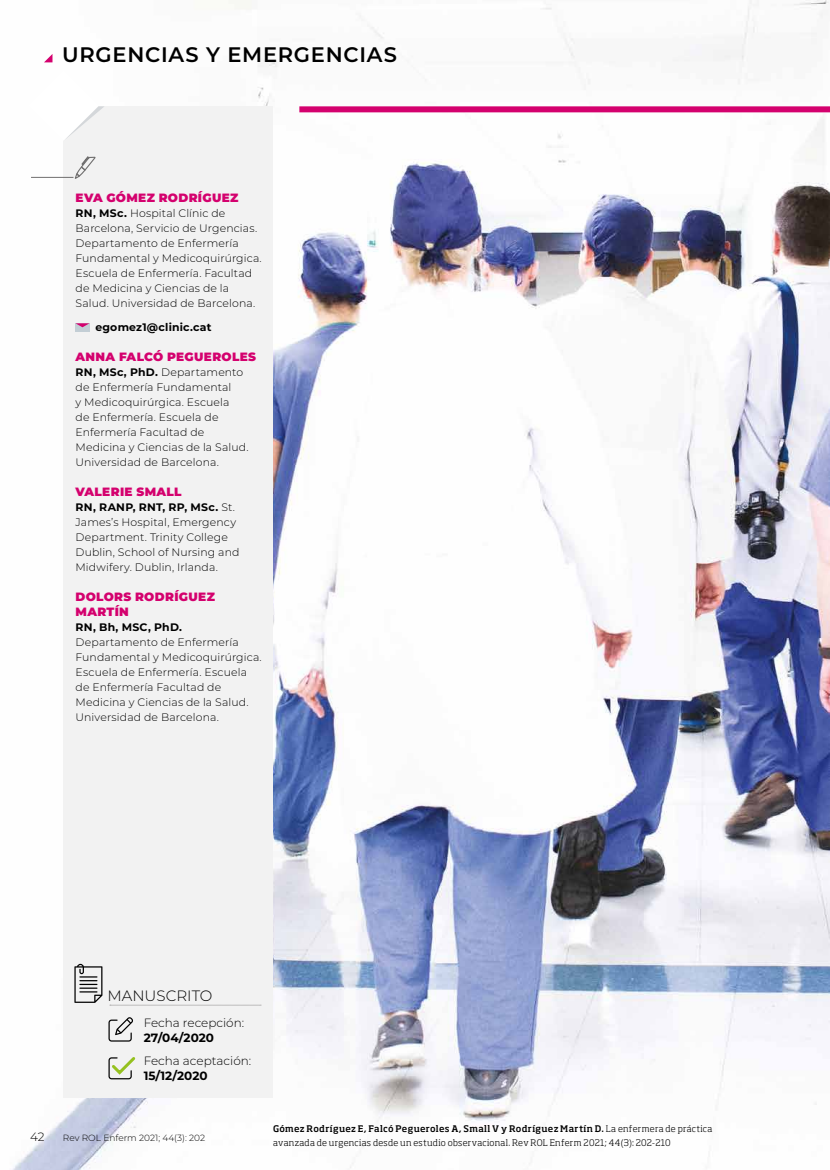
<style>
.page{position:relative;width:830px;height:1170px;background:#fff}
.page>*{position:absolute;margin:0;border:0;box-sizing:border-box;transform-origin:0 0}
.t1{font:600 21px "Montserrat";letter-spacing:.035em;color:#000}
.t2{font:300 15px "Montserrat";color:#000}
.t3{font:900 12px/15px "Montserrat";letter-spacing:.03em;color:#d4016e}
.t4{font:300 12px "Montserrat";color:#000}
.t5{font:700 12px "Montserrat";color:#000}
.t6{font:300 10.8px/15px "Montserrat";letter-spacing:.01em;color:#000}
.t7{font:700 10.8px "Montserrat";letter-spacing:.02em;color:#000}
.t8{font:300 9px/13.5px "Soho Std";letter-spacing:.03em;color:#000}
.t9{font:300 9px "Montserrat";color:#000}
.s1{font-weight:700}
.s2{font-weight:500}
</style>
<div class="page">
<img style="left:13px;top:0;width:816px;height:1169px">
<svg style="left:44px;top:54px;width:8px;height:8px"></svg>
<div style="left:299px;top:106px;width:530px;height:6px;background:#d4016e"></div>
<div style="left:64px;top:106px;width:209px;height:991px;background:#f2f2f2"></div>
<div style="left:75px;top:323px;width:14px;height:9px;background:#c3ced5"></div>
<svg style="left:75px;top:323px;width:14px;height:4px"></svg>
<hr style="left:31px;top:177px;width:42px;height:1px;background:#706f6f">
<svg style="left:74px;top:156px;width:22px;height:23px"></svg>
<svg style="left:108px;top:1017px;width:25px;height:24px"></svg>
<svg style="left:28px;top:70px;width:76px;height:71px"></svg>
<svg style="left:108px;top:1057px;width:28px;height:22px"></svg>
<svg style="left:110px;top:1004px;width:151px;height:1px"></svg>
<svg style="left:74px;top:963px;width:28px;height:39px"></svg>
<h1 class="t1" style="left:62px;top:40px;width:336px">URGENCIAS Y EMERGENCIAS</h1>
<p class="t3" style="left:75px;top:190px;width:164px">EVA GÓMEZ RODRÍGUEZ</p>
<p class="t6" style="left:75px;top:205px;width:188px"><span class="s1">RN, MSc.</span> Hospital Clínic de<br>Barcelona, Servicio de Urgencias.<br>Departamento de Enfermería<br>Fundamental y Medicoquirúrgica.<br>Escuela de Enfermería. Facultad de Medicina y Ciencias de la<br>Salud. Universidad de Barcelona.</p>
<p class="t7" style="left:95px;top:319px;width:118px">egomez1@clinic.cat</p>
<p class="t3" style="left:75px;top:348px;width:182px">ANNA FALCÓ PEGUEROLES</p>
<p class="t6" style="left:75px;top:364px;width:174px"><span class="s1">RN, MSc, PhD.</span> Departamento de Enfermería Fundamental<br>y Medicoquirúrgica. Escuela<br>de Enfermería. Escuela de<br>Enfermería Facultad de<br>Medicina y Ciencias de la Salud.<br>Universidad de Barcelona.</p>
<p class="t3" style="left:75px;top:483px;width:108px">VALERIE SMALL</p>
<p class="t6" style="left:75px;top:499px;width:165px"><span class="s1">RN, RANP, RNT, RP, MSc.</span> St.<br>James’s Hospital, Emergency<br>Department. Trinity College<br>Dublin, School of Nursing and<br>Midwifery. Dublin, Irlanda.</p>
<p class="t3" style="left:75px;top:588px;width:141px">DOLORS RODRÍGUEZ<br>MARTÍN</p>
<p class="t7" style="left:75px;top:619px;width:108px">RN, Bh, MSC, PhD.</p>
<p class="t6" style="left:75px;top:634px;width:188px">Departamento de Enfermería<br>Fundamental y Medicoquirúrgica.<br>Escuela de Enfermería. Escuela de Enfermería Facultad de<br>Medicina y Ciencias de la Salud.<br>Universidad de Barcelona.</p>
<h2 class="t2" style="left:107px;top:985px;width:106px">MANUSCRITO</h2>
<p class="t4" style="left:144px;top:1014px;width:102px">Fecha recepción:</p>
<p class="t5" style="left:144px;top:1028px;width:72px">27/04/2020</p>
<p class="t4" style="left:144px;top:1052px;width:109px">Fecha aceptación:</p>
<p class="t5" style="left:144px;top:1067px;width:65px">15/12/2020</p>
<p class="t4" style="left:30px;top:1128px;width:16px">42</p>
<p class="t9" style="left:63px;top:1131px;width:144px">Rev ROL Enferm 2021; 44(3): 202</p>
<p class="t8" style="left:273px;top:1121px;width:440px"><span class="s2">Gómez Rodríguez E, Falcó Pegueroles A, Small V y Rodríguez Martín D.</span> La enfermera de práctica avanzada de urgencias desde un estudio observacional. Rev ROL Enferm 2021; 44(3): 202-210</p>
</div>
